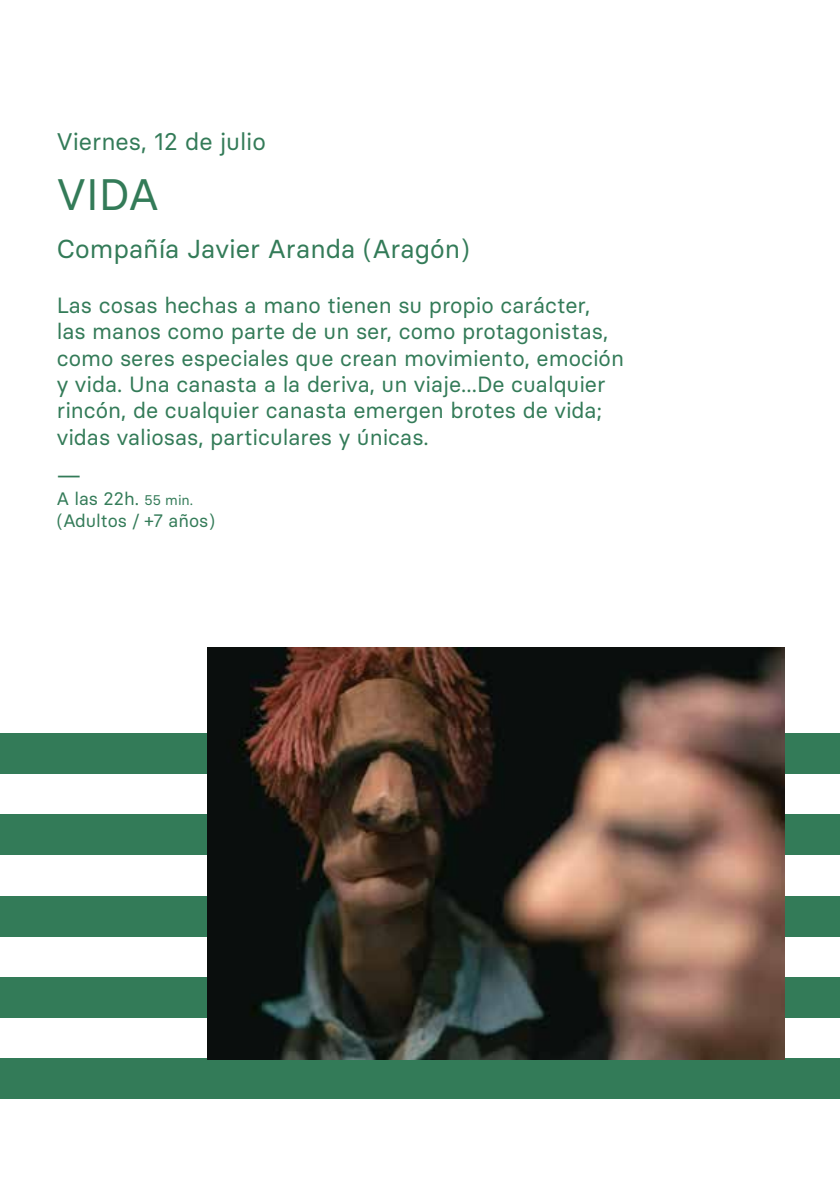
<style>
.page{position:relative;width:840px;height:1191px;background:#fff}
.page>*{position:absolute;margin:0;border:0;box-sizing:border-box;transform-origin:0 0}
.t1{font:44px "Basier Circle";color:#337b58}
.t2{font:26px "Basier Circle";color:#337b58}
.t3{font:24px "Basier Circle";color:#337b58}
.t4{font:22px/26.4px "Basier Circle";color:#337b58}
.t5{font:18px/22px "Basier Circle";color:#337b58}
.s1{font-size:14px}
</style>
<div class="page">
<div style="left:0;top:977px;width:839px;height:40px;background:#337b58"></div>
<div style="left:0;top:1058px;width:839px;height:41px;background:#337b58"></div>
<div style="left:0;top:895px;width:839px;height:41px;background:#337b58"></div>
<div style="left:0;top:814px;width:839px;height:41px;background:#337b58"></div>
<div style="left:0;top:733px;width:839px;height:40px;background:#337b58"></div>
<img style="left:207px;top:648px;width:576px;height:411px">
<p class="t3" style="left:57px;top:127px;width:210px">Viernes, 12 de julio</p>
<h1 class="t1" style="left:57px;top:167px;width:103px">VIDA</h1>
<p class="t2" style="left:57px;top:232px;width:414px">Compañía Javier Aranda (Aragón)</p>
<p class="t4" style="left:57px;top:291px;width:568px">Las cosas hechas a mano tienen su propio carácter, las manos como parte de un ser, como protagonistas, como seres especiales que crean movimiento, emoción y vida. Una canasta a la deriva, un viaje...De cualquier rincón, de cualquier canasta emergen brotes de vida; vidas valiosas, particulares y únicas.</p>
<p class="t4" style="left:57px;top:461px;width:26px">—</p>
<p class="t5" style="left:57px;top:487px;width:160px">A las 22h. <span class="s1">55 min. </span>(Adultos / +7 años)</p>
</div>
